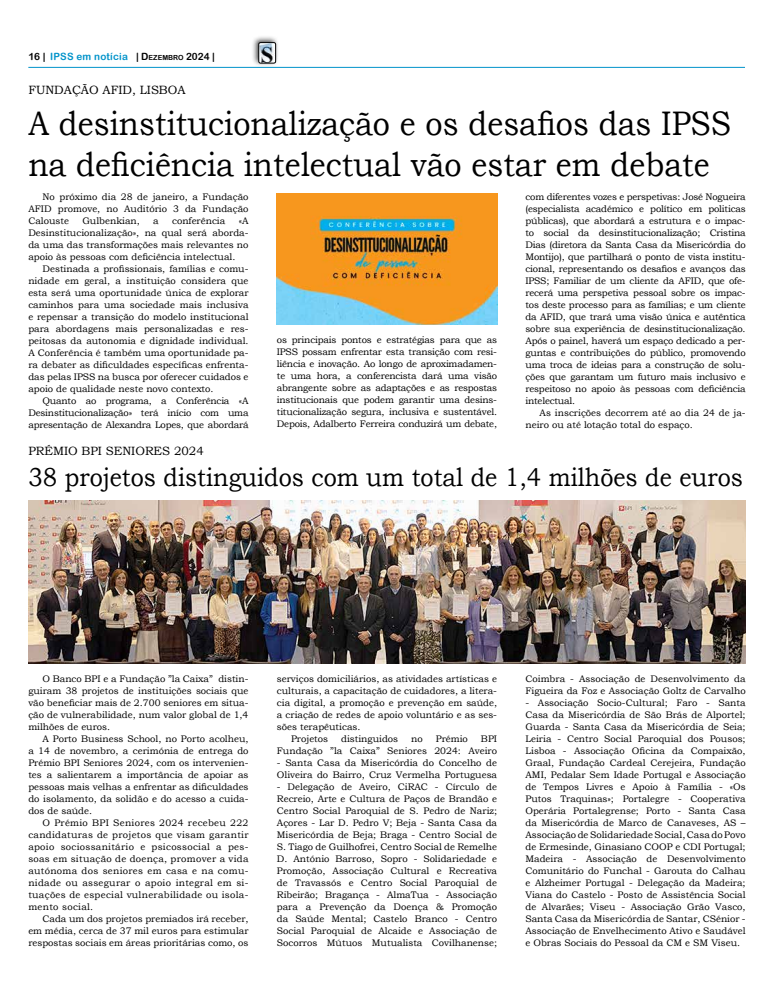
<style>
.page{position:relative;width:774px;height:993px;background:#fff}
.page>*{position:absolute;margin:0;border:0;box-sizing:border-box;transform-origin:0 0}
.t1{font:34px/40.8px "Bookman Old Style";color:#000;scale:.9 1}
.t2{font:26px "Bookman Old Style";color:#000;scale:.9 1}
.t3{font:12px "Bookman Old Style";color:#000}
.t4{font:10px "Arial Rounded MT Bold";letter-spacing:.02em;color:#0093ca}
.t5{font:9.5px/12px "Bookman Old Style";color:#000;text-align:justify}
.s1{color:#000}
.s2{font-size:7px;color:#000}
</style>
<div class="page">
<div style="left:251px;top:35px;width:28px;height:31px;background:#000;opacity:.75"></div>
<img style="left:259px;top:43px;width:17px;height:20px">
<div style="left:259px;top:43px;width:17px;height:20px;border:1px solid #000;border-radius:2px"></div>
<hr style="left:28px;top:67px;width:717px;height:1px;background:#0093ca">
<img style="left:28px;top:500px;width:718px;height:163px">
<img style="left:277px;top:193px;width:220px;height:131px">
<p class="t4" style="left:28px;top:51px;width:188px"><span class="s1">16 |</span> IPSS em notícia <span class="s1">| D</span><span class="s2">EZEMBRO</span> <span class="s1">2024</span> <span class="s1">|</span></p>
<p class="t3" style="left:28px;top:82px;width:159px">FUNDAÇÃO AFID, LISBOA</p>
<h1 class="t1" style="left:28px;top:103px;width:782px">A desinstitucionalização e os desafios das IPSS na deficiência intelectual vão estar em debate</h1>
<p class="t5" style="left:28px;top:191px;width:222px;text-indent:14px">No próximo dia 28 de janeiro, a Fundação AFID promove, no Auditório 3 da Fundação Calouste</p>
<p class="t5" style="left:82px;top:215px;width:59px">Gulbenkian,</p>
<p class="t5" style="left:153px;top:215px;width:7px">a</p>
<p class="t5" style="left:172px;top:215px;width:55px">conferência</p>
<p class="t5" style="left:28px;top:215px;width:222px;text-indent:210px">«A Desinstitucionalização», na qual será aborda&shy;da uma das transformações mais relevantes no apoio às pessoas com deficiência intelectual.</p>
<p class="t5" style="left:28px;top:263px;width:222px;text-indent:14px">Destinada a profissionais, famílias e comu&shy;nidade em geral, a instituição considera que esta será uma oportunidade única de explorar caminhos para uma sociedade mais inclusiva e repensar a transição do modelo institucional para abordagens mais personalizadas e res&shy;peitosas da autonomia e dignidade individual.<br>A Conferência é também uma oportunidade pa&shy;ra debater as dificuldades específicas enfrenta&shy;das pelas IPSS na busca por oferecer cuidados e apoio de qualidade neste novo contexto.</p>
<p class="t5" style="left:28px;top:395px;width:222px;text-indent:14px">Quanto ao programa, a Conferência «A Desinstitucionalização» terá início com uma apresentação de Alexandra Lopes, que abordará</p>
<p class="t5" style="left:277px;top:333px;width:222px">os principais pontos e estratégias para que as IPSS possam enfrentar esta transição com resi&shy;liência e inovação. Ao longo de aproximadamen&shy;te uma hora, a conferencista dará uma visão abrangente sobre as adaptações e as respostas institucionais que podem garantir uma desins&shy;titucionalização segura, inclusiva e sustentável.<br>Depois, Adalberto Ferreira conduzirá um debate,</p>
<p class="t5" style="left:525px;top:191px;width:222px">com diferentes vozes e perspetivas: José Nogueira (especialista académico e político em politicas públicas), que abordará a estrutura e o impac&shy;to social da desinstitucionalização; Cristina Dias (diretora da Santa Casa da Misericórdia do Montijo), que partilhará o ponto de vista institu&shy;cional, representando os desafios e avanços das IPSS; Familiar de um cliente da AFID, que ofe&shy;recerá uma perspetiva pessoal sobre os impac&shy;tos deste processo para as famílias; e um cliente da AFID, que trará uma visão única e autêntica sobre sua experiência de desinstitucionalização.<br>Após o painel, haverá um espaço dedicado a per&shy;guntas e contribuições do público, promovendo uma troca de ideias para a construção de solu&shy;ções que garantam um futuro mais inclusivo e respeitoso no apoio às pessoas com deficiência intelectual.</p>
<p class="t5" style="left:525px;top:407px;width:222px;text-indent:14px">As inscrições decorrem até ao dia 24 de ja&shy;neiro ou até lotação total do espaço.</p>
<p class="t3" style="left:28px;top:443px;width:177px">PRÉMIO BPI SENIORES 2024</p>
<h2 class="t2" style="left:28px;top:460px;width:796px">38 projetos distinguidos com um total de 1,4 milhões de euros</h2>
<p class="t5" style="left:28px;top:672px;width:222px;text-indent:14px">O Banco BPI e a Fundação ”la Caixa” distin&shy;guiram 38 projetos de instituições sociais que vão beneficiar mais de 2.700 seniores em situa&shy;ção de vulnerabilidade, num valor global de 1,4 milhões de euros.</p>
<p class="t5" style="left:28px;top:732px;width:222px;text-indent:14px">A Porto Business School, no Porto acolheu, a 14 de novembro, a cerimónia de entrega do Prémio BPI Seniores 2024, com os intervenien&shy;tes a salientarem a importância de apoiar as pessoas mais velhas a enfrentar as dificuldades do isolamento, da solidão e do acesso a cuida&shy;dos de saúde.</p>
<p class="t5" style="left:28px;top:816px;width:222px;text-indent:14px">O Prémio BPI Seniores 2024 recebeu 222 candidaturas de projetos que visam garantir apoio sociossanitário e psicossocial a pes&shy;soas em situação de doença, promover a vida autónoma dos seniores em casa e na comu&shy;nidade ou assegurar o apoio integral em si&shy;tuações de especial vulnerabilidade ou isola&shy;mento social.</p>
<p class="t5" style="left:28px;top:912px;width:222px;text-indent:14px">Cada um dos projetos premiados irá receber, em média, cerca de 37 mil euros para estimular respostas sociais em áreas prioritárias como, os</p>
<p class="t5" style="left:277px;top:672px;width:222px">serviços domiciliários, as atividades artísticas e</p>
<p class="t5" style="left:277px;top:684px;width:222px">culturais, a capacitação de cuidadores, a litera-</p>
<p class="t5" style="left:277px;top:696px;width:222px">cia digital, a promoção e prevenção em saúde,</p>
<p class="t5" style="left:277px;top:708px;width:222px">a criação de redes de apoio voluntário e as ses-</p>
<p class="t5" style="left:277px;top:720px;width:85px">sões terapêuticas.</p>
<p class="t5" style="left:291px;top:732px;width:39px">Projetos</p>
<p class="t5" style="left:341px;top:732px;width:58px">distinguidos</p>
<p class="t5" style="left:411px;top:732px;width:13px">no</p>
<p class="t5" style="left:436px;top:732px;width:34px">Prémio</p>
<p class="t5" style="left:277px;top:732px;width:222px;text-align:right">BPI<br>Fundação ”la Caixa” Seniores 2024: Aveiro</p>
<p class="t5" style="left:277px;top:756px;width:222px">- Santa Casa da Misericórdia do Concelho de<br>Oliveira do Bairro, Cruz Vermelha Portuguesa</p>
<p class="t5" style="left:277px;top:780px;width:222px">- Delegação de Aveiro, CiRAC - Círculo de Recreio, Arte e Cultura de Paços de Brandão e Centro Social Paroquial de S. Pedro de Nariz; Açores - Lar D. Pedro V; Beja - Santa Casa da Misericórdia de Beja; Braga - Centro Social de S. Tiago de Guilhofrei, Centro Social de Remelhe D. António Barroso, Sopro - Solidariedade e Promoção, Associação Cultural e Recreativa de Travassós e Centro Social Paroquial de Ribeirão; Bragança - AlmaTua - Associação para a Prevenção da Doença &amp; Promoção da Saúde Mental; Castelo Branco - Centro Social Paroquial de Alcaide e Associação de Socorros Mútuos Mutualista Covilhanense;</p>
<p class="t5" style="left:525px;top:672px;width:222px">Coimbra - Associação de Desenvolvimento da<br>Figueira da Foz e Associação Goltz de Carvalho</p>
<p class="t5" style="left:525px;top:696px;width:222px">- Associação Socio-Cultural; Faro - Santa Casa da Misericórdia de São Brás de Alportel; Guarda - Santa Casa da Misericórdia de Seia; Leiria - Centro Social Paroquial dos Pousos; Lisboa - Associação Oficina da Compaixão, Graal, Fundação Cardeal Cerejeira, Fundação AMI, Pedalar Sem Idade Portugal e Associação de Tempos Livres e Apoio à Família - «Os Putos Traquinas»; Portalegre - Cooperativa Operária Portalegrense; Porto - Santa Casa da Misericórdia de Marco de Canaveses, AS – Associação de Solidariedade Social, Casa do Povo de Ermesinde, Ginasiano COOP e CDI Portugal; Madeira - Associação de Desenvolvimento Comunitário do Funchal - Garouta do Calhau e Alzheimer Portugal - Delegação da Madeira; Viana do Castelo - Posto de Assistência Social de Alvarães; Viseu - Associação Grão Vasco, Santa Casa da Misericórdia de Santar, CSénior - Associação de Envelhecimento Ativo e Saudável e Obras Sociais do Pessoal da CM e SM Viseu.</p>
</div>
